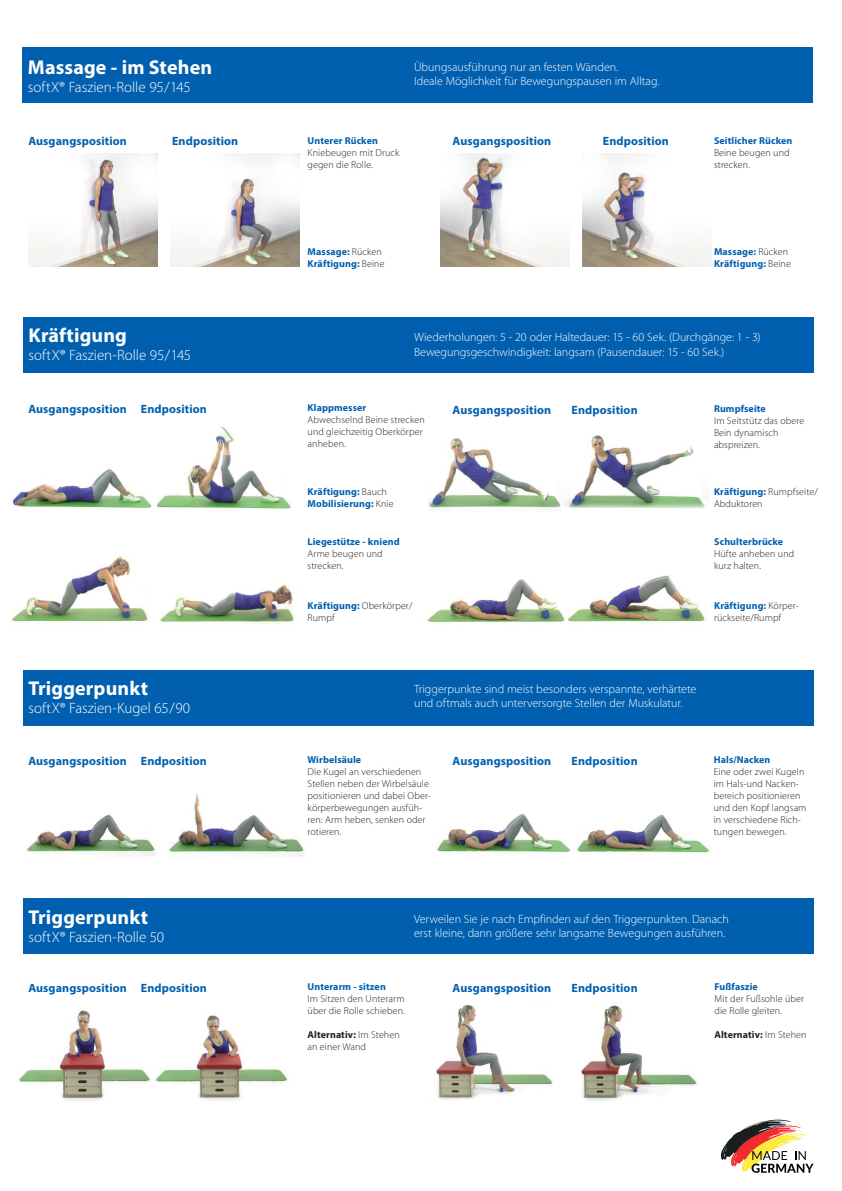
<style>
.page{position:relative;width:842px;height:1191px;background:#fff}
.page>*{position:absolute;margin:0;border:0;box-sizing:border-box;transform-origin:0 0}
.t1{font:700 20px "Myriad Pro";letter-spacing:.005em;color:#fff}
.t2{font:300 15px "Myriad Pro";color:#fff}
.t3{font:300 12px/14.4px "Myriad Pro";letter-spacing:-.005em;color:#fff}
.t4{font:700 12px "Myriad Pro";letter-spacing:.01em;color:#005faf}
.t5{font:300 10px/12px "Myriad Pro";letter-spacing:.01em;color:#241f1f}
.t6{font:700 10px/12px "Myriad Pro";letter-spacing:.01em;color:#005faf}
.t7{font:700 10px "Myriad Pro";letter-spacing:.01em;color:#241f1f}
.s1{font-weight:300;color:#241f1f}
.s2{font-weight:700;color:#005faf}
.s3{font-weight:700}
.s4{font-weight:300}
</style>
<div class="page">
<div style="left:22px;top:47px;width:791px;height:56px;background:#005faf"></div>
<img style="left:29px;top:154px;width:129px;height:113px">
<img style="left:441px;top:154px;width:129px;height:113px">
<img style="left:582px;top:154px;width:130px;height:113px">
<img style="left:171px;top:154px;width:129px;height:113px">
<img style="left:429px;top:438px;width:133px;height:72px">
<img style="left:565px;top:435px;width:140px;height:74px">
<img style="left:11px;top:469px;width:140px;height:39px">
<img style="left:156px;top:426px;width:136px;height:83px">
<div style="left:23px;top:317px;width:791px;height:55px;background:#005faf"></div>
<img style="left:427px;top:579px;width:137px;height:44px">
<img style="left:569px;top:575px;width:137px;height:47px">
<img style="left:11px;top:555px;width:137px;height:69px">
<img style="left:160px;top:584px;width:134px;height:41px">
<img style="left:437px;top:813px;width:273px;height:40px">
<img style="left:27px;top:814px;width:129px;height:42px">
<img style="left:168px;top:793px;width:137px;height:64px">
<div style="left:23px;top:670px;width:791px;height:55px;background:#005faf"></div>
<img style="left:436px;top:1005px;width:117px;height:94px">
<img style="left:581px;top:1005px;width:116px;height:96px">
<img style="left:18px;top:1010px;width:133px;height:91px">
<img style="left:155px;top:1015px;width:133px;height:86px">
<div style="left:23px;top:898px;width:791px;height:56px;background:#005faf"></div>
<svg style="left:721px;top:1119px;width:93px;height:53px"></svg>
<h1 class="t1" style="left:28px;top:54px;width:186px">Massage - im Stehen</h1>
<h2 class="t2" style="left:28px;top:77px;width:164px">softX® Faszien-Rolle 95/145</h2>
<p class="t3" style="left:414px;top:59px;width:247px">Übungsausführung nur an festen Wänden.<br>Ideale Möglichkeit für Bewegungspausen im Alltag.</p>
<p class="t4" style="left:28px;top:133px;width:100px">Ausgangsposition</p>
<p class="t4" style="left:172px;top:133px;width:68px">Endposition</p>
<p class="t4" style="left:453px;top:133px;width:100px">Ausgangsposition</p>
<p class="t4" style="left:603px;top:133px;width:68px">Endposition</p>
<p class="t6" style="left:714px;top:134px;width:80px">Seitlicher Rücken</p>
<p class="t5" style="left:714px;top:146px;width:77px">Beine beugen und strecken.</p>
<p class="t6" style="left:308px;top:134px;width:72px">Unterer Rücken</p>
<p class="t5" style="left:308px;top:146px;width:93px">Kniebeugen mit Druck gegen die Rolle.</p>
<h1 class="t1" style="left:28px;top:322px;width:100px">Kräftigung</h1>
<h2 class="t2" style="left:28px;top:346px;width:164px">softX® Faszien-Rolle 95/145</h2>
<p class="t6" style="left:308px;top:245px;width:78px">Massage: <span class="s1">Rücken<br></span>Kräftigung: <span class="s1">Beine</span></p>
<p class="t6" style="left:714px;top:245px;width:78px">Massage: <span class="s1">Rücken<br></span>Kräftigung: <span class="s1">Beine</span></p>
<p class="t3" style="left:414px;top:330px;width:348px">Wiederholungen: 5 - 20 oder Haltedauer: 15 - 60 Sek. (Durchgänge: 1 - 3)<br>Bewegungsgeschwindigkeit: langsam (Pausendauer: 15 - 60 Sek.)</p>
<p class="t6" style="left:308px;top:402px;width:60px">Klappmesser</p>
<p class="t5" style="left:308px;top:414px;width:119px">Abwechselnd Beine strecken und gleichzeitig Oberkörper anheben.</p>
<p class="t4" style="left:28px;top:401px;width:180px">Ausgangsposition Endposition</p>
<p class="t4" style="left:453px;top:402px;width:100px">Ausgangsposition</p>
<p class="t4" style="left:572px;top:402px;width:68px">Endposition</p>
<p class="t6" style="left:714px;top:402px;width:53px">Rumpfseite</p>
<p class="t5" style="left:714px;top:414px;width:92px">Im Seitstütz das obere<br>Bein dynamisch abspreizen.</p>
<p class="t6" style="left:308px;top:485px;width:87px">Kräftigung: <span class="s1">Bauch<br></span>Mobilisierung: <span class="s1">Knie</span></p>
<p class="t5" style="left:714px;top:485px;width:105px"><span class="s2">Kräftigung:</span> Rumpfseite/<br>Abduktoren</p>
<p class="t6" style="left:308px;top:535px;width:94px">Liegestütze - kniend</p>
<p class="t5" style="left:308px;top:547px;width:77px">Arme beugen und strecken.</p>
<p class="t6" style="left:714px;top:535px;width:71px">Schulterbrücke</p>
<p class="t5" style="left:714px;top:547px;width:82px">Hüfte anheben und kurz halten.</p>
<p class="t5" style="left:308px;top:599px;width:106px"><span class="s2">Kräftigung:</span> Oberkörper/<br>Rumpf</p>
<p class="t5" style="left:714px;top:599px;width:86px"><span class="s2">Kräftigung:</span> Körper&shy;rückseite/Rumpf</p>
<h1 class="t1" style="left:28px;top:675px;width:121px">Triggerpunkt</h1>
<h2 class="t2" style="left:28px;top:699px;width:163px">softX® Faszien-Kugel 65/90</h2>
<p class="t3" style="left:414px;top:681px;width:284px">Triggerpunkte sind meist besonders verspannte, verhärtete und oftmals auch unterversorgte Stellen der Muskulatur.</p>
<p class="t6" style="left:308px;top:753px;width:55px">Wirbelsäule</p>
<p class="t5" style="left:308px;top:765px;width:125px">Die Kugel an verschiedenen<br>Stellen neben der Wirbelsäule positionieren und dabei Ober&shy;körperbewegungen ausfüh&shy;ren: Arm heben, senken oder rotieren.</p>
<p class="t4" style="left:28px;top:752px;width:180px">Ausgangsposition Endposition</p>
<p class="t4" style="left:453px;top:752px;width:100px">Ausgangsposition</p>
<p class="t4" style="left:572px;top:752px;width:68px">Endposition</p>
<p class="t6" style="left:714px;top:753px;width:58px">Hals/Nacken</p>
<p class="t5" style="left:714px;top:765px;width:94px">Eine oder zwei Kugeln im Hals-und Nacken&shy;bereich positionieren und den Kopf langsam in verschiedene Rich&shy;tungen bewegen.</p>
<h1 class="t1" style="left:28px;top:903px;width:121px">Triggerpunkt</h1>
<h2 class="t2" style="left:28px;top:927px;width:137px">softX® Faszien-Rolle 50</h2>
<p class="t3" style="left:414px;top:911px;width:316px">Verweilen Sie je nach Empfinden auf den Triggerpunkten. Danach erst kleine, dann größere sehr langsame Bewegungen ausführen.</p>
<p class="t4" style="left:28px;top:979px;width:180px">Ausgangsposition Endposition</p>
<p class="t4" style="left:453px;top:979px;width:100px">Ausgangsposition</p>
<p class="t4" style="left:572px;top:979px;width:68px">Endposition</p>
<p class="t6" style="left:308px;top:980px;width:80px">Unterarm - sitzen</p>
<p class="t5" style="left:308px;top:992px;width:99px">Im Sitzen den Unterarm über die Rolle schieben.</p>
<p class="t5" style="left:308px;top:1028px;width:94px"><span class="s3">Alternativ:</span> Im Stehen an einer Wand</p>
<p class="t6" style="left:714px;top:980px;width:45px">Fußfaszie</p>
<p class="t5" style="left:714px;top:992px;width:91px">Mit der Fußsohle über die Rolle gleiten.</p>
<p class="t7" style="left:714px;top:1028px;width:94px">Alternativ: <span class="s4">Im Stehen</span></p>
</div>
